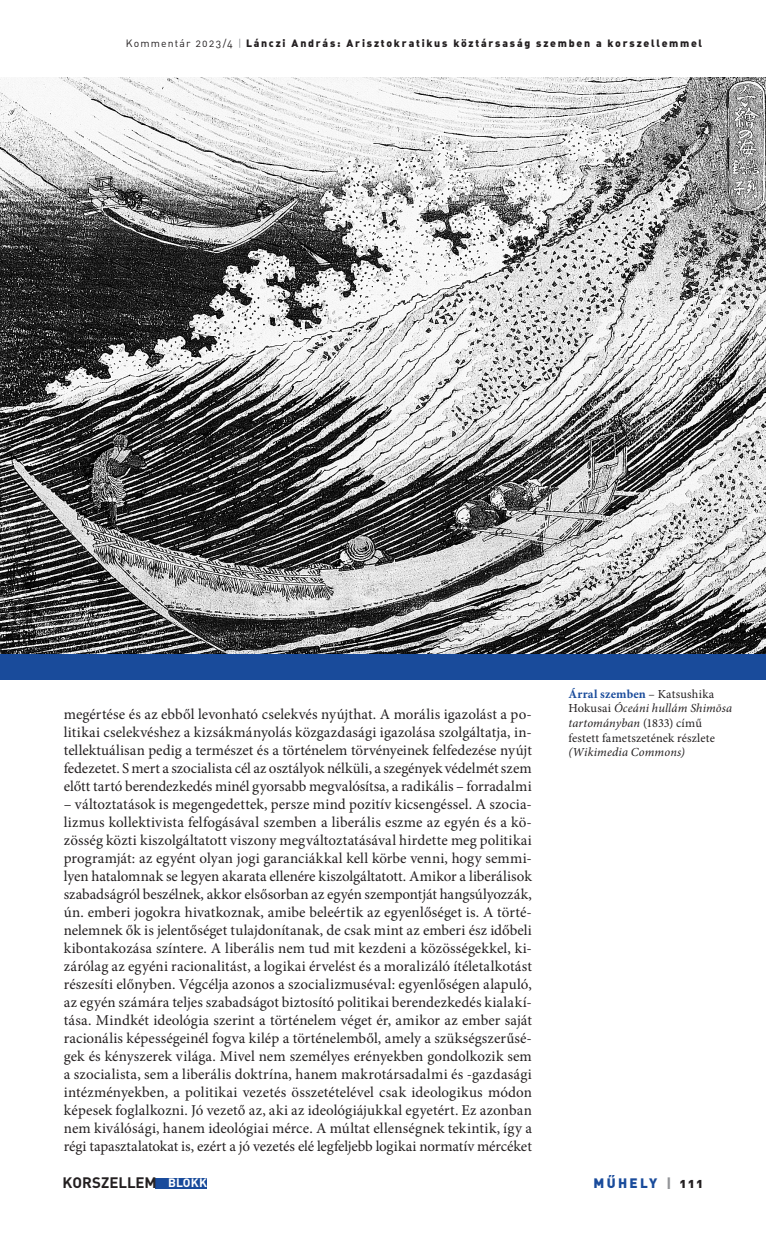
<style>
.page{position:relative;width:766px;height:1234px;background:#fff}
.page>*{position:absolute;margin:0;border:0;box-sizing:border-box;transform-origin:0 0}
._9_-_kenyér_2_---_10_pt{font:15px/18px "Minion Pro";color:#231f20;text-align:justify}
.t1{font:700 15px "DIN Alt PFL";letter-spacing:.045em;color:#231f20}
.t2{font:13.5px "DIN Alt Blk PFL";letter-spacing:.2em;color:#194b9b}
._1000_-_képaláírás{font:12.3px/14.7px "Minion Pro";color:#231f20}
._1000_-_képaláírás-2{font:italic 12.3px "Minion Pro";letter-spacing:.01em;color:#231f20}
.t3{font:10.5px "DIN Alt Blk PFL";letter-spacing:.175em;color:#231f20}
.s1{font-family:"DIN Alt PFL"}
.s2{font-family:"DIN Alt PFL";color:#939598}
.s3{font-weight:700;color:#194b9b}
.s4{font-style:italic}
.s5{font-size:12px;color:#fff}
.s6{color:#939598}
.s7{color:#231f20}
</style>
<div class="page">
<div style="left:155px;top:1177px;width:52px;height:11px;background:#194b9b"></div>
<img style="left:0;top:77px;width:765px;height:577px">
<div style="left:0;top:654px;width:765px;height:26px;background:#194b9b"></div>
<p class="t3" style="left:126px;top:36px;width:577px"><span class="s1">Kommentár 2023/4</span> <span class="s2">|</span> Lánczi András: Arisztokratikus köztársaság szemben a korszellemmel</p>
<p class="_9_-_kenyér_2_---_10_pt" style="left:64px;top:705px;width:469px">megértése és az ebből levonható cselekvés nyújthat. A morális igazolást a po&shy;litikai cselekvéshez a kizsákmányolás közgazdasági igazolása szolgáltatja, in&shy;tellektuálisan pedig a természet és a történelem törvényeinek felfedezése nyújt fedezetet. S mert a szocialista cél az osztályok nélküli, a szegények védelmét szem előtt tartó berendezkedés minél gyorsabb megvalósítsa, a radikális – forradalmi</p>
<p class="_9_-_kenyér_2_---_10_pt" style="left:64px;top:795px;width:469px">– változtatások is megengedettek, persze mind pozitív kicsengéssel. A szocia&shy;lizmus kollektivista felfogásával szemben a liberális eszme az egyén és a kö&shy;zösség közti kiszolgáltatott viszony megváltoztatásával hirdette meg politikai programját: az egyént olyan jogi garanciákkal kell körbe venni, hogy semmi&shy;lyen hatalomnak se legyen akarata ellenére kiszolgáltatott. Amikor a liberálisok szabadságról beszélnek, akkor elsősorban az egyén szempontját hangsúlyozzák, ún. emberi jogokra hivatkoznak, amibe beleértik az egyenlőséget is. A törté&shy;nelemnek ők is jelentőséget tulajdonítanak, de csak mint az emberi ész időbeli kibontakozása színtere. A liberális nem tud mit kezdeni a közösségekkel, ki&shy;zárólag az egyéni racionalitást, a logikai érvelést és a moralizáló ítéletalkotást részesíti előnyben. Végcélja azonos a szocializmuséval: egyenlőségen alapuló, az egyén számára teljes szabadságot biztosító politikai berendezkedés kialakí&shy;tása. Mindkét ideológia szerint a történelem véget ér, amikor az ember saját racionális képességeinél fogva kilép a történelemből, amely a szükségszerűsé&shy;gek és kényszerek világa. Mivel nem személyes erényekben gondolkozik sem a szocialista, sem a liberális doktrína, hanem makrotársadalmi és -gazdasági intézményekben, a politikai vezetés összetételével csak ideologikus módon képesek foglalkozni. Jó vezető az, aki az ideológiájukkal egyetért. Ez azonban nem kiválósági, hanem ideológiai mérce. A múltat ellenségnek tekintik, így a régi tapasztalatokat is, ezért a jó vezetés elé legfeljebb logikai normatív mércéket</p>
<p class="_1000_-_képaláírás" style="left:568px;top:686px;width:165px"><span class="s3">Árral szemben</span> – Katsushika<br>Hokusai <span class="s4">Óceáni hullám Shimōsa tartományban</span> (1833) című festett fametszetének részlete</p>
<p class="_1000_-_képaláírás-2" style="left:568px;top:743px;width:118px">(Wikimedia Commons)</p>
<p class="t1" style="left:63px;top:1172px;width:146px">KORSZELLEM <span class="s5">BLOKK</span></p>
<p class="t2" style="left:593px;top:1173px;width:110px">MŰHELY <span class="s6">|</span> <span class="s7">111</span></p>
</div>
